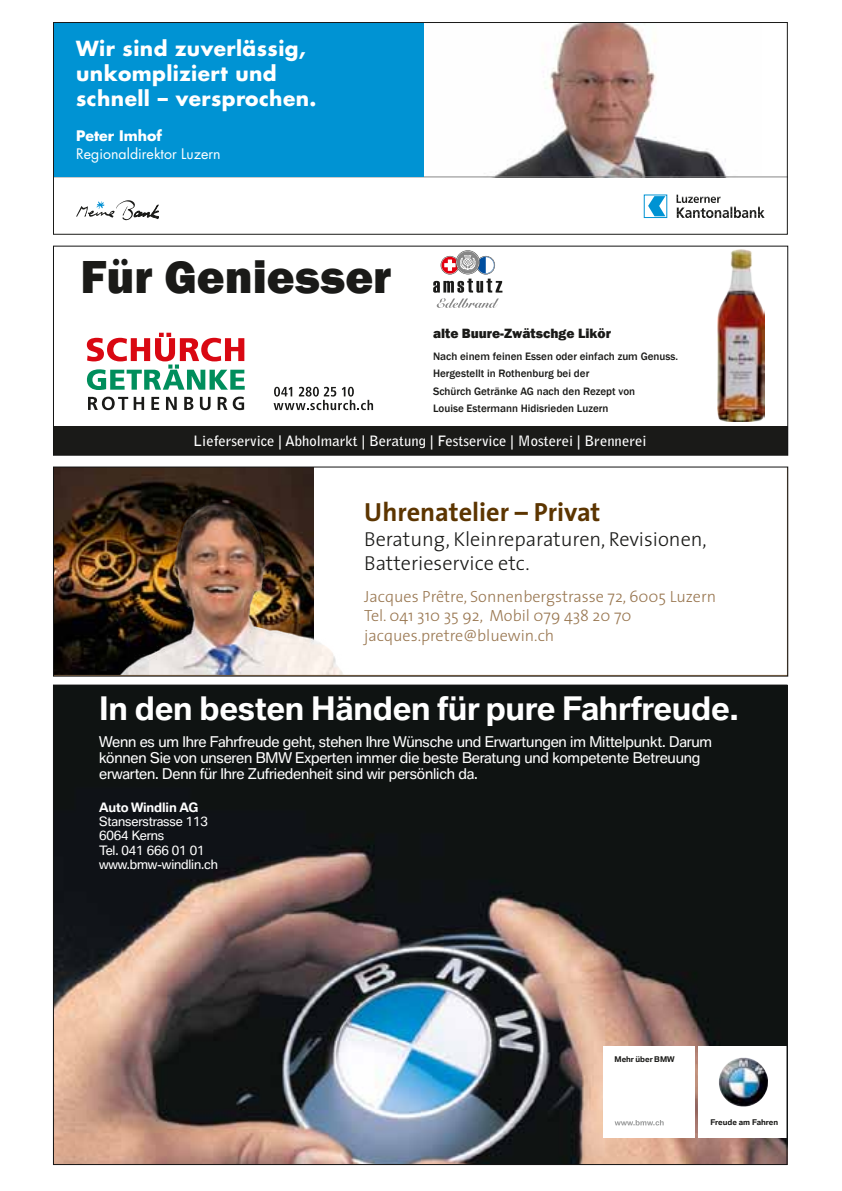
<style>
.page{position:relative;width:842px;height:1191px;background:#fff}
.page>*{position:absolute;margin:0;border:0;box-sizing:border-box;transform-origin:0 0}
.t1{font:800 47.6px "Franklin Gothic";color:#1a1a18}
.t2{font:700 31.4px "BMW Type";letter-spacing:-.005em;color:#fff}
.t3{font:700 26.4px "The Sans";color:#5c3500}
.t4{font:300 20.2px/24.4px "The Sans";color:#1a1a18}
.t5{font:700 20.2px/25.2px "Futura Std";letter-spacing:.02em;color:#fff}
.t6{font:300 16.2px/19.4px "The Sans";color:#997751}
.t7{font:14.4px/16.2px "BMW Type";letter-spacing:-.015em;color:#fff}
.t8{font:700 14.2px "Bell Gothic Std";color:#fff}
.t9{font:14.2px "Futura Std";color:#fff}
.t10{font:700 14.2px "Futura Std";color:#fff}
.t11{font:800 13.8px "Franklin Gothic";color:#1a1a18}
.t12{font:12.6px/14.4px "BMW Type";letter-spacing:-.01em;color:#fff}
.t13{font:700 12.6px "BMW Type";letter-spacing:-.015em;color:#fff}
.t14{font:500 11px/17.4px "Franklin Gothic";color:#1a1a18}
.t15{font:700 7.6px "BMW Type";color:#1a1a18}
</style>
<div class="page">
<img style="left:717px;top:249px;width:47px;height:173px">
<svg style="left:274px;top:387px;width:99px;height:23px"></svg>
<svg style="left:87px;top:333px;width:158px;height:57px"></svg>
<svg style="left:88px;top:397px;width:40px;height:13px"></svg>
<svg style="left:134px;top:397px;width:10px;height:13px"></svg>
<svg style="left:151px;top:397px;width:8px;height:13px"></svg>
<svg style="left:166px;top:397px;width:11px;height:13px"></svg>
<svg style="left:184px;top:397px;width:9px;height:13px"></svg>
<svg style="left:200px;top:397px;width:11px;height:13px"></svg>
<svg style="left:218px;top:397px;width:9px;height:13px"></svg>
<svg style="left:233px;top:397px;width:11px;height:13px"></svg>
<div style="left:53px;top:426px;width:735px;height:29px;background:#1a1a18"></div>
<svg style="left:433px;top:250px;width:69px;height:58px"></svg>
<div style="left:53px;top:246px;width:735px;height:209px;border:1px solid #141414"></div>
<img style="left:426px;top:24px;width:336px;height:153px">
<svg style="left:76px;top:200px;width:83px;height:20px"></svg>
<svg style="left:648px;top:196px;width:17px;height:20px"></svg>
<svg style="left:676px;top:195px;width:89px;height:23px"></svg>
<hr style="left:53px;top:177px;width:735px;height:1px;background:#878787">
<div style="left:53px;top:22px;width:371px;height:155px;background:#0093d3"></div>
<div style="left:53px;top:22px;width:735px;height:212px;border:1px solid #1a1a18"></div>
<img style="left:55px;top:686px;width:730px;height:476px">
<div style="left:603px;top:1046px;width:92px;height:92px;background:#fff"></div>
<div style="left:698px;top:1046px;width:89px;height:92px;background:#fff"></div>
<img style="left:719px;top:1057px;width:49px;height:50px">
<svg style="left:615px;top:1120px;width:49px;height:5px"></svg>
<img style="left:55px;top:468px;width:288px;height:206px">
<div style="left:53px;top:466px;width:735px;height:210px;border:1px solid #141414"></div>
<h3 class="t5" style="left:76px;top:35px;width:242px">Wir sind zuverlässig, unkompliziert und schnell – versprochen.</h3>
<p class="t10" style="left:76px;top:126px;width:87px">Peter Imhof</p>
<p class="t9" style="left:76px;top:145px;width:146px">Regionaldirektor Luzern</p>
<h1 class="t1" style="left:80px;top:246px;width:312px">Für Geniesser</h1>
<p class="t11" style="left:433px;top:325px;width:179px">alte Buure-Zwätschge Likör</p>
<p class="t14" style="left:433px;top:347px;width:247px">Nach einem feinen Essen oder einfach zum Genuss.<br>Hergestellt in Rothenburg bei der<br>Schürch Getränke AG nach den Rezept von<br>Louise Estermann Hidisrieden Luzern</p>
<p class="t8" style="left:193px;top:432px;width:455px">Lieferservice | Abholmarkt | Beratung | Festservice | Mosterei | Brennerei</p>
<h3 class="t3" style="left:364px;top:490px;width:238px">Uhrenatelier – Privat</h3>
<h3 class="t4" style="left:364px;top:526px;width:344px">Beratung, Kleinreparaturen, Revisionen,<br>Batterieservice etc.</h3>
<p class="t6" style="left:364px;top:586px;width:353px">Jacques Prêtre, Sonnenbergstrasse 72, 6005 Luzern<br>Tel. 041 310 35 92, Mobil 079 438 20 70 jacques.pretre@bluewin.ch</p>
<h2 class="t2" style="left:99px;top:690px;width:641px">In den besten Händen für pure Fahrfreude.</h2>
<p class="t7" style="left:99px;top:733px;width:614px">Wenn es um Ihre Fahrfreude geht, stehen Ihre Wünsche und Erwartungen im Mittelpunkt. Darum können Sie von unseren BMW Experten immer die beste Beratung und kompetente Betreuung erwarten. Denn für Ihre Zufriedenheit sind wir persönlich da.</p>
<p class="t13" style="left:99px;top:799px;width:101px">Auto Windlin AG</p>
<p class="t12" style="left:99px;top:814px;width:120px">Stanserstrasse 113<br>6064 Kerns<br>Tel. 041 666 01 01 www.bmw-windlin.ch</p>
<p class="t15" style="left:615px;top:1055px;width:62px">Mehr über BMW</p>
<p class="t15" style="left:710px;top:1117px;width:69px">Freude am Fahren</p>
</div>
